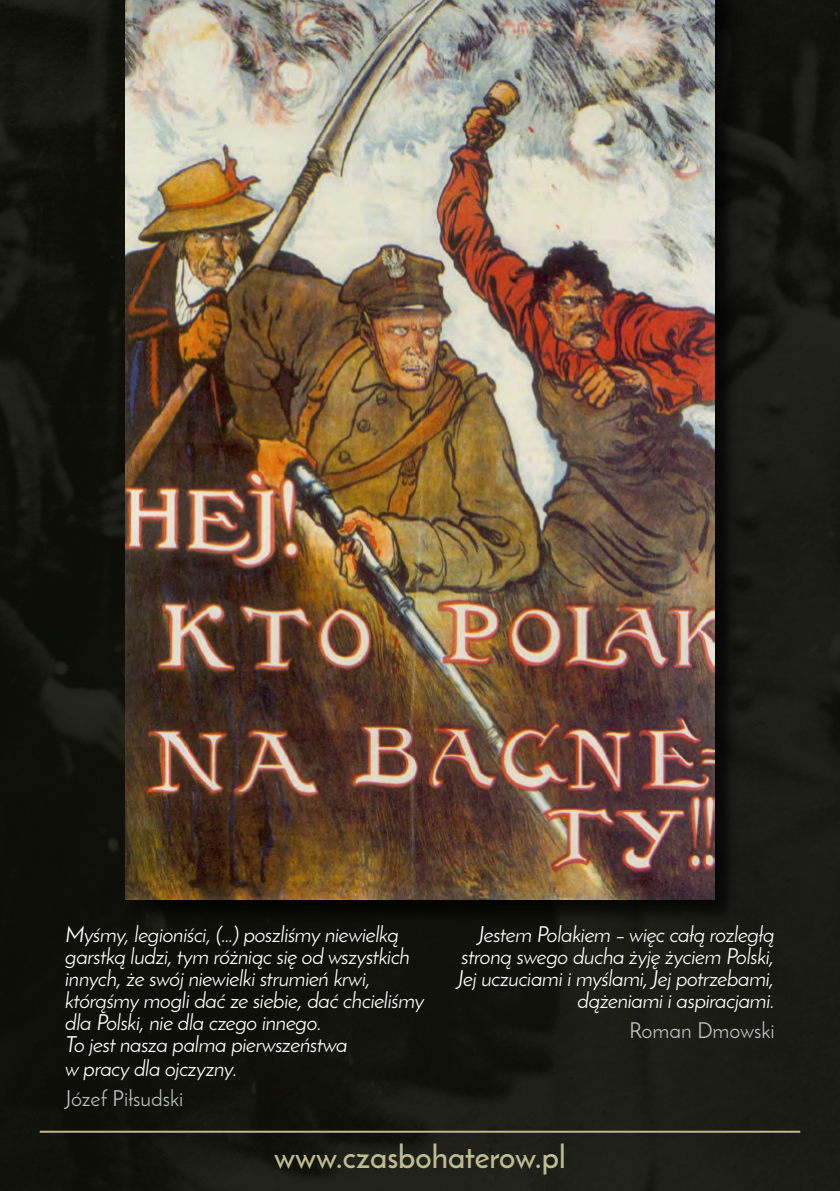
<style>
.page{position:relative;width:840px;height:1191px;background:#fff}
.page>*{position:absolute;margin:0;border:0;box-sizing:border-box;transform-origin:0 0}
.t1{font:600 32px "Josefin Sans";color:#bfbb93}
.t2{font:italic 22px/22px "Josefin Sans";letter-spacing:-.02em;color:#fff}
.t3{font:22px "Josefin Sans";color:#bcbec0}
</style>
<div class="page">
<img style="left:0;top:0;width:839px;height:1191px">
<div style="left:125px;top:0;width:612px;height:924px;background:#000;opacity:.75"></div>
<img style="left:126px;top:0;width:587px;height:900px">
<hr style="left:40px;top:1130px;width:759px;height:2px;background:#bfbb93">
<p class="t2" style="left:65px;top:923px;width:360px">Myśmy, legioniści, (…) poszliśmy niewielką garstką ludzi, tym różniąc się od wszystkich innych, że swój niewielki strumień krwi, którąśmy mogli dać ze siebie, dać chcieliśmy dla Polski, nie dla czego innego.<br>To jest nasza palma pierwszeństwa</p>
<p class="t2" style="left:65px;top:1057px;width:173px">w pracy dla ojczyzny.</p>
<p class="t3" style="left:65px;top:1084px;width:120px">Józef Piłsudski</p>
<p class="t2" style="left:457px;top:923px;width:318px;text-align:right">Jestem Polakiem – więc całą rozległą stroną swego ducha żyję życiem Polski, Jej uczuciami i myślami, Jej potrzebami, dążeniami i aspiracjami.</p>
<p class="t3" style="left:628px;top:1016px;width:147px">Roman Dmowski</p>
<h1 class="t1" style="left:274px;top:1137px;width:293px">www.czasbohaterow.pl</h1>
</div>
